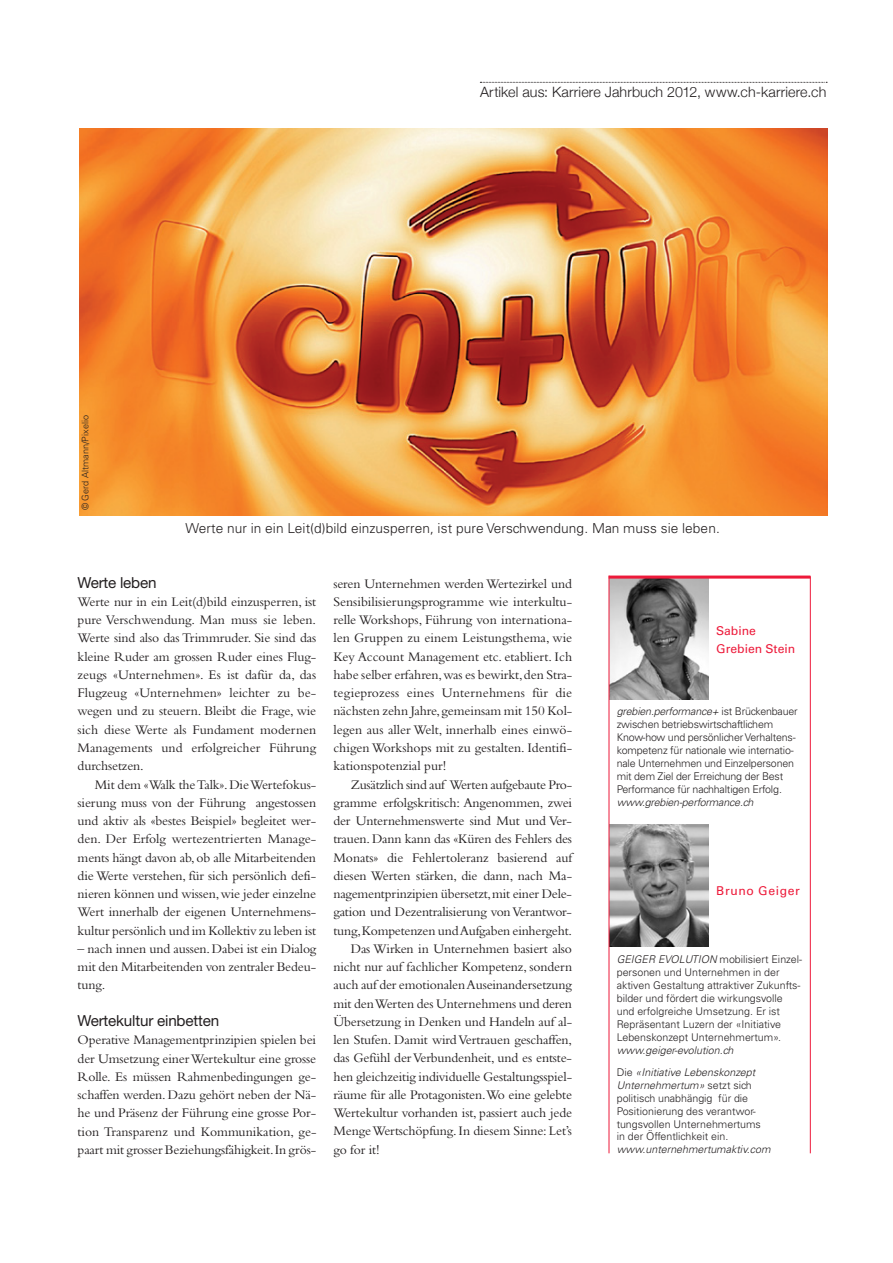
<style>
.page{position:relative;width:893px;height:1263px;background:#fff}
.page>*{position:absolute;margin:0;border:0;box-sizing:border-box;transform-origin:0 0}
.t1{font:15.15px "Helvetica Neue";letter-spacing:-.01em;color:#231f20}
.t2{font:300 14.25px "Helvetica Neue";letter-spacing:.01em;color:#231f20}
.t3{font:13.65px/18.3px "Bembo";letter-spacing:-.01em;color:#231f20;text-align:justify}
.t4{font:300 13.65px "Univers";letter-spacing:.005em;color:#231f20}
.t5{font:12.15px/18.3px "Univers";color:#ed1a3a}
.t6{font:12.15px "Univers";letter-spacing:.05em;color:#ed1a3a}
.t7{font:300 10.65px/12.9px "Univers";color:#231f20}
.t8{font:italic 300 10.65px/22px "Univers";color:#231f20}
.t9{font:300 9.15px "Univers";letter-spacing:.005em;color:#231f20}
.s1{font-style:italic}
.s2{font-style:normal}
</style>
<div class="page">
<img style="left:79px;top:128px;width:748px;height:388px">
<img style="left:610px;top:579px;width:99px;height:121px">
<hr style="left:810px;top:576px;width:1px;height:577px;background:#ed1a3a">
<svg style="left:609px;top:575px;width:201px;height:4px"></svg>
<img style="left:610px;top:825px;width:99px;height:122px">
<hr style="left:609px;top:576px;width:1px;height:577px;background:#ed1a3a">
<svg style="left:480px;top:82px;width:347px;height:1px"></svg>
<p class="t2" style="left:480px;top:81px;width:348px">Artikel aus: Karriere Jahrbuch 2012, www.ch-karriere.ch</p>
<p class="t9" style="left:80px;top:510px;width:97px;rotate:-90deg">© Gerd Altmann/Pixelio</p>
<p class="t4" style="left:186px;top:520px;width:536px">Werte nur in ein Leit(d)bild einzusperren, ist pure Verschwendung. Man muss sie leben.</p>
<p class="t1" style="left:78px;top:573px;width:80px">Werte leben</p>
<p class="t3" style="left:78px;top:592px;width:240px">Werte nur in ein Leit(d)bild einzusperren, ist pure Verschwendung. Man muss sie leben.<br>Werte sind also das Trimmruder. Sie sind das kleine Ruder am grossen Ruder eines Flug&shy;zeugs «Unternehmen». Es ist dafür da, das Flugzeug «Unternehmen» leichter zu be&shy;wegen und zu steuern. Bleibt die Frage, wie sich diese Werte als Fundament modernen Managements und erfolgreicher Führung durchsetzen.</p>
<p class="t3" style="left:78px;top:775px;width:240px;text-indent:17px">Mit dem «Walk the Talk». Die Wertefokus&shy;sierung muss von der Führung angestossen und aktiv als «bestes Beispiel» begleitet wer&shy;den. Der Erfolg wertezentrierten Manage&shy;ments hängt davon ab, ob alle Mitarbeitenden die Werte verstehen, für sich persönlich defi&shy;nieren können und wissen, wie jeder einzelne Wert innerhalb der eigenen Unternehmens&shy;kultur persönlich und im Kollektiv zu leben ist</p>
<p class="t3" style="left:78px;top:939px;width:240px">– nach innen und aussen. Dabei ist ein Dialog mit den Mitarbeitenden von zentraler Bedeu&shy;tung.</p>
<p class="t1" style="left:78px;top:1011px;width:143px">Wertekultur einbetten</p>
<p class="t3" style="left:78px;top:1030px;width:240px">Operative Managementprinzipien spielen bei der Umsetzung einer Wertekultur eine grosse Rolle. Es müssen Rahmenbedingungen ge&shy;schaffen werden. Dazu gehört neben der Nä&shy;he und Präsenz der Führung eine grosse Por&shy;tion Transparenz und Kommunikation, ge&shy;paart mit grosser Beziehungsfähigkeit. In grös-</p>
<p class="t3" style="left:333px;top:574px;width:240px">seren Unternehmen werden Wertezirkel und Sensibilisierungsprogramme wie interkultu&shy;relle Workshops, Führung von internationa&shy;len Gruppen zu einem Leistungsthema, wie Key Account Management etc. etabliert. Ich habe selber erfahren, was es bewirkt, den Stra&shy;tegieprozess eines Unternehmens für die nächsten zehn Jahre, gemeinsam mit 150 Kol&shy;legen aus aller Welt, innerhalb eines einwö&shy;chigen Workshops mit zu gestalten. Identifi&shy;kationspotenzial pur!</p>
<p class="t3" style="left:351px;top:775px;width:223px">Zusätzlich sind auf Werten aufgebaute Pro-</p>
<p class="t3" style="left:333px;top:793px;width:240px">gramme erfolgskritisch: Angenommen, zwei</p>
<p class="t3" style="left:333px;top:811px;width:240px">der Unternehmenswerte sind Mut und Ver-</p>
<p class="t3" style="left:333px;top:830px;width:240px">trauen. Dann kann das «Küren des Fehlers des</p>
<p class="t3" style="left:333px;top:848px;width:240px">Monats» die Fehlertoleranz basierend auf</p>
<p class="t3" style="left:333px;top:866px;width:240px">diesen Werten stärken, die dann, nach Ma -</p>
<p class="t3" style="left:333px;top:884px;width:240px">nagementprinzipien übersetzt, mit einer Dele-</p>
<p class="t3" style="left:333px;top:903px;width:240px">gation und Dezentralisierung von Verantwor-</p>
<p class="t3" style="left:333px;top:921px;width:240px">tung, Kompetenzen und Aufgaben einhergeht.</p>
<p class="t3" style="left:351px;top:939px;width:223px">Das Wirken in Unternehmen basiert also</p>
<p class="t3" style="left:333px;top:957px;width:240px">nicht nur auf fachlicher Kompetenz, sondern</p>
<p class="t3" style="left:333px;top:976px;width:240px">auch auf der emotionalen Auseinandersetzung</p>
<p class="t3" style="left:333px;top:994px;width:240px">mit den Werten des Unternehmens und deren</p>
<p class="t3" style="left:333px;top:1012px;width:240px">Übersetzung in Denken und Handeln auf al-</p>
<p class="t3" style="left:333px;top:1030px;width:240px">len Stufen. Damit wird Vertrauen geschaffen,</p>
<p class="t3" style="left:333px;top:1049px;width:240px">das Gefühl der Verbundenheit, und es entste-</p>
<p class="t3" style="left:333px;top:1067px;width:240px">hen gleichzeitig individuelle Gestaltungsspiel-</p>
<p class="t3" style="left:333px;top:1085px;width:240px">räume für alle Protagonisten.Wo eine gelebte</p>
<p class="t3" style="left:333px;top:1103px;width:240px">Wertekultur vorhanden ist, passiert auch jede</p>
<p class="t3" style="left:333px;top:1122px;width:240px">Menge Wertschöpfung. In diesem Sinne: Let’s</p>
<p class="t3" style="left:333px;top:1140px;width:48px">go for it!</p>
<p class="t5" style="left:716px;top:621px;width:80px">Sabine<br>Grebien Stein</p>
<p class="t7" style="left:617px;top:705px;width:183px"><span class="s1">grebien.performance+</span> i s t B r ü c ke n b a u e r zwischen betriebswirtschaftlichem Know-how und persönlicher Verhaltens&shy;kompetenz für nationale wie internatio - nale Unternehmen und Einzel personen mit dem Ziel der Erreichung der Best Performance für nachhaltigen Erfolg.</p>
<p class="t8" style="left:617px;top:791px;width:141px">www.grebien-performance.ch</p>
<p class="t6" style="left:716px;top:883px;width:85px">Bruno Geiger</p>
<p class="t7" style="left:617px;top:953px;width:187px"><span class="s1">GEIGER EVOLUTION</span>mobilisiert Einzel&shy;personen und Unternehmen in der aktiven Gestaltung attraktiver Zukunfts&shy;bilder und fördert die wirkungsvolle und erfolgreiche Umsetzung. Er ist Repräsentant Luzern der «Initiative Lebenskonzept Unternehmertum».</p>
<p class="t8" style="left:617px;top:1039px;width:143px">www.geiger-evolution.ch<br><span class="s2">D i e</span> «Initiative Lebenskonzept</p>
<p class="t7" style="left:617px;top:1078px;width:146px"><span class="s1">Unternehmertum»</span> s e t z t s i c h politisch unabhängig für die<br>Positionierung des verantwor&shy;tungsvollen Unternehmertums in der Öffentlichkeit ein.</p>
<p class="t8" style="left:617px;top:1138px;width:158px">www.unternehmertumaktiv.com</p>
</div>
